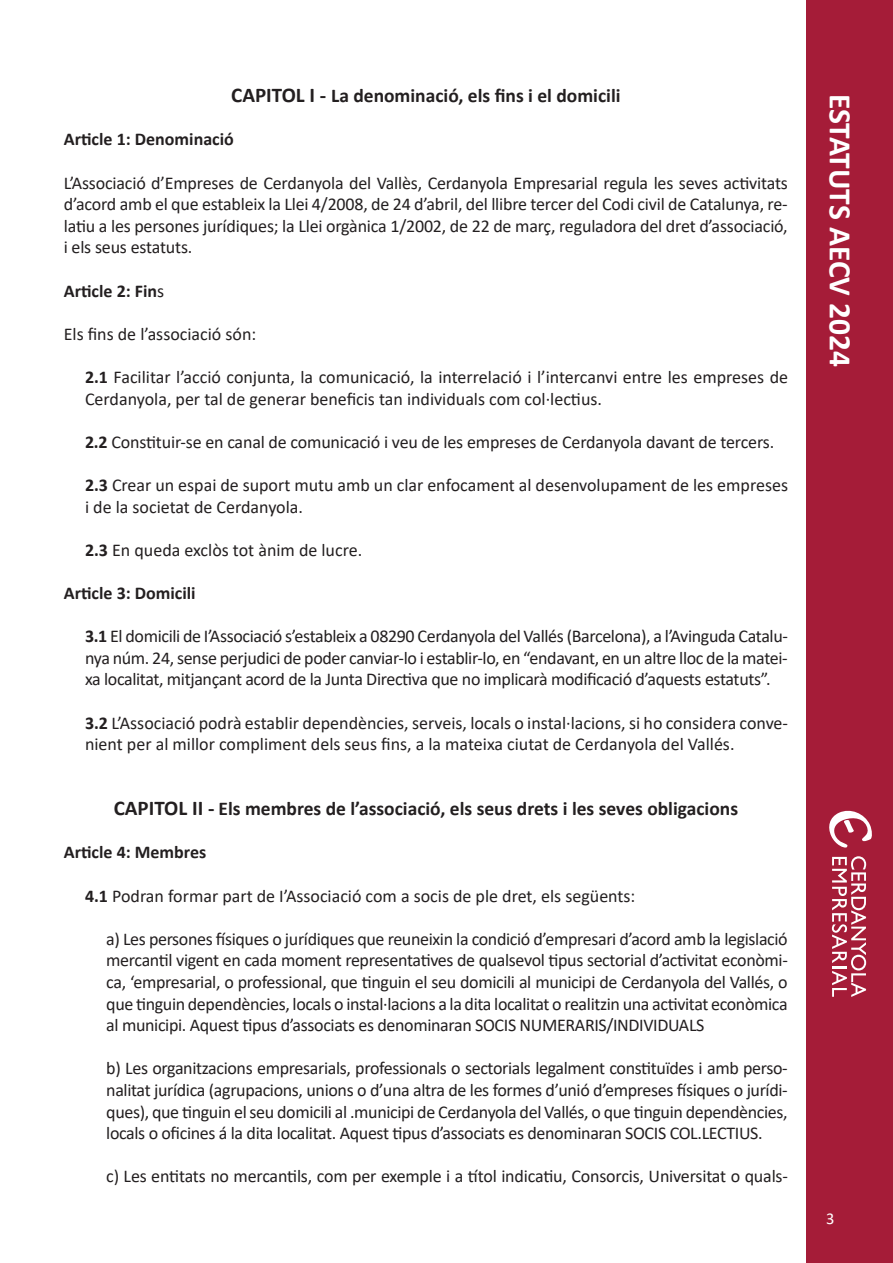
<style>
.page{position:relative;width:893px;height:1263px;background:#fff}
.page>*{position:absolute;margin:0;border:0;box-sizing:border-box;transform-origin:0 0}
.t1{font:700 31.5px "Calibri";color:#fff}
.t2{font:700 19.5px "Calibri";color:#231f20}
.t3{font:18px/21.6px "Calibri";letter-spacing:-.01em;color:#231f20;text-align:justify}
.t4{font:700 18px "Calibri";color:#231f20}
.t5{font:16.5px "Calibri";color:#fff}
.s1{font-size:21px}
.s2{font-weight:400}
.s3{font-weight:700}
</style>
<div class="page">
<div style="left:806px;top:0;width:87px;height:1263px;background:#a51c38"></div>
<svg style="left:829px;top:810px;width:43px;height:38px"></svg>
<svg style="left:832px;top:856px;width:34px;height:141px"></svg>
<p class="t2" style="left:231px;top:82px;width:391px"><span class="s1">CAPITOL I -</span> La denominació, els fins i el domicili</p>
<p class="t4" style="left:64px;top:127px;width:172px">Article 1: Denominació</p>
<p class="t3" style="left:64px;top:171px;width:726px">L’Associació d’Empreses de Cerdanyola del Vallès, Cerdanyola Empresarial regula les seves activitats d’acord amb el que estableix la Llei 4/2008, de 24 d’abril, del llibre tercer del Codi civil de Catalunya, re&shy;latiu a les persones jurídiques; la Llei orgànica 1/2002, de 22 de març, reguladora del dret d’associació, i els seus estatuts.</p>
<p class="t4" style="left:64px;top:278px;width:102px">Article 2: Fin<span class="s2">s</span></p>
<p class="t3" style="left:64px;top:323px;width:194px">Els fins de l’associació són:</p>
<p class="t3" style="left:85px;top:366px;width:705px"><span class="s3">2.1</span> Facilitar l’acció conjunta, la comunicació, la interrelació i l’intercanvi entre les empreses de<br>Cerdanyola, per tal de generar beneficis tan individuals com col·lectius.</p>
<p class="t3" style="left:85px;top:431px;width:691px"><span class="s3">2.2</span> Constituir-se en canal de comunicació i veu de les empreses de Cerdanyola davant de tercers.</p>
<p class="t3" style="left:85px;top:474px;width:704px"><span class="s3">2.3</span> Crear un espai de suport mutu amb un clar enfocament al desenvolupament de les empreses i de la societat de Cerdanyola.</p>
<p class="t3" style="left:85px;top:539px;width:279px"><span class="s3">2.3</span> En queda exclòs tot ànim de lucre.</p>
<p class="t4" style="left:64px;top:580px;width:133px">Article 3: Domicili</p>
<p class="t3" style="left:85px;top:625px;width:704px"><span class="s3">3.1</span> El domicili de I’Associació s’estableix a 08290 Cerdanyola del Vallés (Barcelona), a l’Avinguda Catalu&shy;nya núm. 24, sense perjudici de poder canviar-lo i establir-lo, en “endavant, en un altre lloc de la matei&shy;xa localitat, mitjançant acord de la Junta Directiva que no implicarà modificació d’aquests estatuts”.</p>
<p class="t3" style="left:85px;top:711px;width:705px"><span class="s3">3.2</span> L’Associació podrà establir dependències, serveis, locals o instal·lacions, si ho considera conve&shy;nient per al millor compliment dels seus fins, a la mateixa ciutat de Cerdanyola del Vallés.</p>
<p class="t2" style="left:114px;top:795px;width:626px"><span class="s1">CAPITOL II -</span> Els membres de l’associació, els seus drets i les seves obligacions</p>
<p class="t4" style="left:64px;top:840px;width:144px">Article 4: Membres</p>
<p class="t3" style="left:85px;top:884px;width:552px"><span class="s3">4.1</span> Podran formar part de I’Associació com a socis de ple dret, els següents:</p>
<p class="t3" style="left:106px;top:927px;width:683px">a) Les persones físiques o jurídiques que reuneixin la condició d’empresari d’acord amb la legislació mercantil vigent en cada moment representatives de qualsevol tipus sectorial d’activitat econòmi&shy;ca, ‘empresarial, o professional, que tinguin el seu domicili al municipi de Cerdanyola del Vallés, o que tinguin dependències, locals o instal·lacions a la dita localitat o realitzin una activitat econòmica al municipi. Aquest tipus d’associats es denominaran SOCIS NUMERARIS/INDIVIDUALS</p>
<p class="t3" style="left:106px;top:1057px;width:683px">b) Les organitzacions empresarials, professionals o sectorials legalment constituïdes i amb perso&shy;nalitat jurídica (agrupacions, unions o d’una altra de les formes d’unió d’empreses físiques o jurídi&shy;ques), que tinguin el seu domicili al .municipi de Cerdanyola del Vallés, o que tinguin dependències, locals o oficines á la dita localitat. Aquest tipus d’associats es denominaran SOCIS COL.LECTIUS.</p>
<p class="t3" style="left:106px;top:1165px;width:683px">c) Les entitats no mercantils, com per exemple i a títol indicatiu, Consorcis, Universitat o quals-</p>
<h1 class="t1" style="left:863px;top:94px;width:275px;rotate:90deg">ESTATUTS AECV 2024</h1>
<p class="t5" style="left:826px;top:1207px;width:10px">3</p>
</div>
